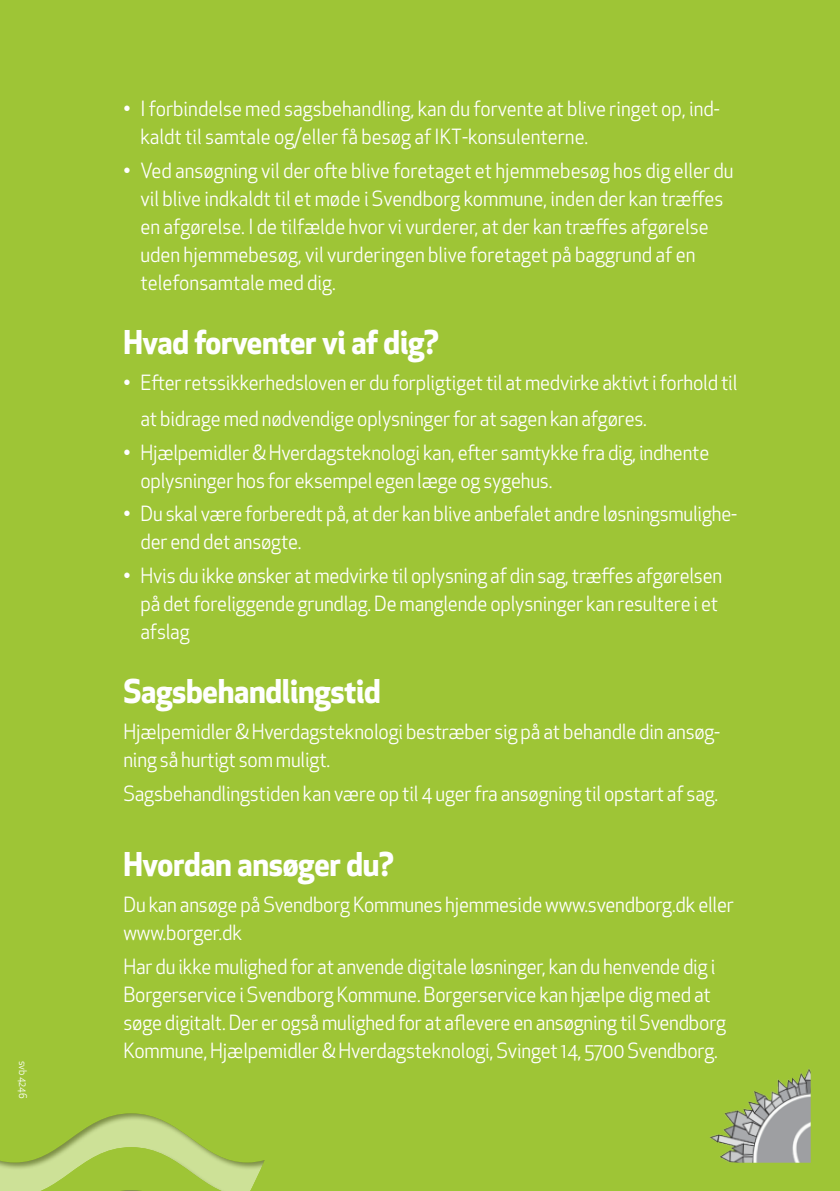
<style>
.page{position:relative;width:840px;height:1191px;background:#fff}
.page>*{position:absolute;margin:0;border:0;box-sizing:border-box;transform-origin:0 0}
.t1{font:700 32px "Apex New";letter-spacing:-.01em;color:#fff;scale:.95 1}
.t2{font:20.4px/28px "Apex New";letter-spacing:-.01em;color:#fff;scale:.95 1}
.t3{font:10.4px "Apex New";color:#fff;scale:.95 1}
</style>
<div class="page">
<div style="left:0;top:0;width:839px;height:1191px;background:#9ec536"></div>
<div style="left:0;top:1086px;width:488px;height:105px;background:#231f20;opacity:.75"></div>
<img style="left:710px;top:1068px;width:100px;height:94px">
<p class="t3" style="left:29px;top:1060px;width:42px;rotate:90deg">svb 4246</p>
<p class="t2" style="left:140px;top:95px;width:611px;text-indent:-17px">• I forbindelse med sagsbehandling, kan du forvente at blive ringet op, ind&shy;kaldt til samtale og/eller få besøg af IKT-konsulenterne.</p>
<p class="t2" style="left:140px;top:156px;width:625px;text-indent:-17px">• Ved ansøgning vil der ofte blive foretaget et hjemmebesøg hos dig eller du vil blive indkaldt til et møde i Svendborg kommune, inden der kan træffes en afgørelse. I de tilfælde hvor vi vurderer, at der kan træffes afgørelse uden hjemmebesøg, vil vurderingen blive foretaget på baggrund af en telefonsamtale med dig.</p>
<h1 class="t1" style="left:123px;top:319px;width:333px">Hvad forventer vi af dig?</h1>
<p class="t2" style="left:140px;top:364px;width:629px;line-height:36px;text-indent:-17px">• Efter retssikkerhedsloven er du forpligtiget til at medvirke aktivt i forhold til at bidrage med nødvendige oplysninger for at sagen kan afgøres.</p>
<p class="t2" style="left:140px;top:438px;width:600px;text-indent:-17px">• Hjælpemidler &amp; Hverdagsteknologi kan, efter samtykke fra dig, indhente oplysninger hos for eksempel egen læge og sygehus.</p>
<p class="t2" style="left:140px;top:500px;width:629px;text-indent:-17px">• Du skal være forberedt på, at der kan blive anbefalet andre løsningsmulighe&shy;der end det ansøgte.</p>
<p class="t2" style="left:140px;top:561px;width:613px;text-indent:-17px">• Hvis du ikke ønsker at medvirke til oplysning af din sag, træffes afgørelsen på det foreliggende grundlag. De manglende oplysninger kan resultere i et afslag</p>
<h1 class="t1" style="left:123px;top:668px;width:272px">Sagsbehandlingstid</h1>
<p class="t2" style="left:123px;top:717px;width:629px">Hjælpemidler &amp; Hverdagsteknologi bestræber sig på at behandle din ansøg&shy;ning så hurtigt som muligt.</p>
<p class="t2" style="left:123px;top:779px;width:627px">Sagsbehandlingstiden kan være op til 4 uger fra ansøgning til opstart af sag.</p>
<h1 class="t1" style="left:123px;top:841px;width:286px">Hvordan ansøger du?</h1>
<p class="t2" style="left:123px;top:890px;width:643px">Du kan ansøge på Svendborg Kommunes hjemmeside www.svendborg.dk eller www.borger.dk</p>
<p class="t2" style="left:123px;top:952px;width:635px">Har du ikke mulighed for at anvende digitale løsninger, kan du henvende dig i Borgerservice i Svendborg Kommune. Borgerservice kan hjælpe dig med at søge digitalt. Der er også mulighed for at aflevere en ansøgning til Svendborg Kommune, Hjælpemidler &amp; Hverdagsteknologi, Svinget 14, 5700 Svendborg.</p>
</div>
